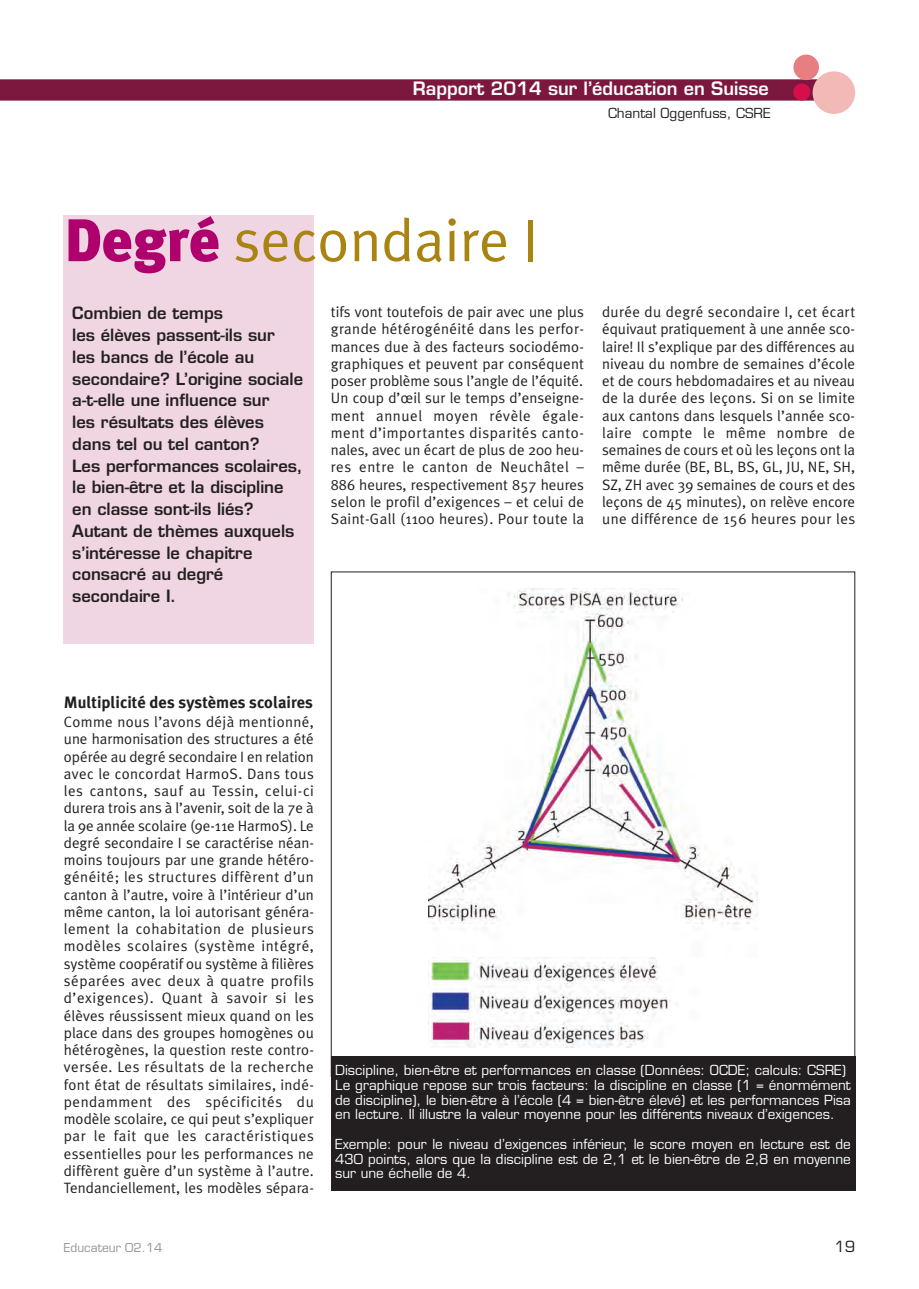
<style>
.page{position:relative;width:919px;height:1289px;background:#fff}
.page>*{position:absolute;margin:0;border:0;box-sizing:border-box;transform-origin:0 0}
.t1{font:60px "Meta Plus Normal";color:#a98413}
.t2{font:600 18px "Eurostile";color:#fff}
.t3{font:600 16.5px/21.8px "Eurostile";color:#231f20}
.t4{font:700 16.5px "Meta Plus";color:#231f20}
.t5{font:15px/17.2px "Meta Plus Normal";letter-spacing:.01em;color:#231f20;text-align:justify}
.t6{font:15px "Eurostile";color:#231f20}
.t7{font:13.5px/14.7px "Eurostile";color:#fff}
.t8{font:13.5px "Eurostile";color:#231f20}
.t9{font:12px "Eurostile";color:#939598}
.s1{font-family:"Meta Plus";font-weight:900;color:#af016e}
</style>
<div class="page">
<div style="left:0;top:79px;width:835px;height:22px;background:#7c173e"></div>
<div style="left:812px;top:71px;width:43px;height:43px;background:#f2b9b6;border-radius:50%"></div>
<div style="left:793px;top:55px;width:25px;height:25px;background:#e67e82;border-radius:50%"></div>
<div style="left:793px;top:83px;width:17px;height:17px;background:#d60e4c;border-radius:50%"></div>
<div style="left:64px;top:215px;width:250px;height:428px;background:#efd6e2"></div>
<img style="left:428px;top:588px;width:329px;height:459px">
<div style="left:331px;top:1055px;width:524px;height:135px;background:#231f20"></div>
<p class="t2" style="left:413px;top:81px;width:357px">Rapport 2014 sur l’éducation en Suisse</p>
<p class="t8" style="left:608px;top:108px;width:164px">Chantal Oggenfuss, CSRE</p>
<h1 class="t1" style="left:64px;top:218px;width:476px"><span class="s1">Degré</span> secondaire I</h1>
<p class="t5" style="left:331px;top:304px;width:255px">tifs vont toutefois de pair avec une plus grande hétérogénéité dans les perfor&shy;mances due à des facteurs sociodémo&shy;graphiques et peuvent par conséquent poser problème sous l’angle de l’équité.<br>Un coup d’œil sur le temps d’enseigne&shy;ment annuel moyen révèle égale&shy;ment d’importantes disparités canto&shy;nales, avec un écart de plus de 200 heu&shy;res entre le canton de Neuchâtel – 886 heures, respectivement 857 heures selon le profil d’exigences – et celui de Saint-Gall (1100 heures). Pour toute la</p>
<p class="t5" style="left:602px;top:304px;width:254px">durée du degré secondaire I, cet écart équivaut pratiquement à une année sco&shy;laire! Il s’explique par des différences au niveau du nombre de semaines d’école et de cours hebdomadaires et au niveau de la durée des leçons. Si on se limite aux cantons dans lesquels l’année sco&shy;laire compte le même nombre de semaines de cours et où les leçons ont la même durée (BE, BL, BS, GL, JU, NE, SH, SZ, ZH avec 39 semaines de cours et des leçons de 45 minutes), on relève encore une différence de 156 heures pour les</p>
<p class="t3" style="left:72px;top:304px;width:232px">Combien de temps<br>les élèves passent-ils sur<br>les bancs de l’école au secondaire? L’origine sociale a-t-elle une influence sur<br>les résultats des élèves dans tel ou tel canton?<br>Les performances scolaires, le bien-être et la discipline en classe sont-ils liés?<br>Autant de thèmes auxquels s’intéresse le chapitre consacré au degré secondaire I.</p>
<p class="t4" style="left:64px;top:695px;width:250px">Multiplicité des systèmes scolaires</p>
<p class="t5" style="left:64px;top:714px;width:251px">Comme nous l’avons déjà mentionné, une harmonisation des structures a été opérée au degré secondaire I en relation avec le concordat HarmoS. Dans tous les cantons, sauf au Tessin, celui-ci durera trois ans à l’avenir, soit de la 7e à la 9e année scolaire (9e-11e HarmoS). Le degré secondaire I se caractérise néan&shy;moins toujours par une grande hétéro&shy;généité; les structures diffèrent d’un canton à l’autre, voire à l’intérieur d’un même canton, la loi autorisant généra&shy;lement la cohabitation de plusieurs modèles scolaires (système intégré, système coopératif ou système à filières séparées avec deux à quatre profils d’exigences). Quant à savoir si les élèves réussissent mieux quand on les place dans des groupes homogènes ou hétérogènes, la question reste contro&shy;versée. Les résultats de la recherche font état de résultats similaires, indé&shy;pendamment des spécificités du modèle scolaire, ce qui peut s’expliquer par le fait que les caractéristiques essentielles pour les performances ne diffèrent guère d’un système à l’autre.<br>Tendanciellement, les modèles sépara-</p>
<p class="t7" style="left:335px;top:1064px;width:517px">Discipline, bien-être et performances en classe (Données: OCDE; calculs: CSRE)<br>Le graphique repose sur trois facteurs: la discipline en classe (1 = énormément de discipline), le bien-être à l’école (4 = bien-être élevé) et les performances Pisa en lecture. Il illustre la valeur moyenne pour les différents niveaux d’exigences.</p>
<p class="t7" style="left:335px;top:1137px;width:517px;text-align:justify">Exemple: pour le niveau d’exigences inférieur, le score moyen en lecture est de 430 points, alors que la discipline est de 2,1 et le bien-être de 2,8 en moyenne sur une échelle de 4.</p>
<p class="t9" style="left:64px;top:1242px;width:100px">Educateur 02.14</p>
<p class="t6" style="left:834px;top:1240px;width:22px">19</p>
</div>
